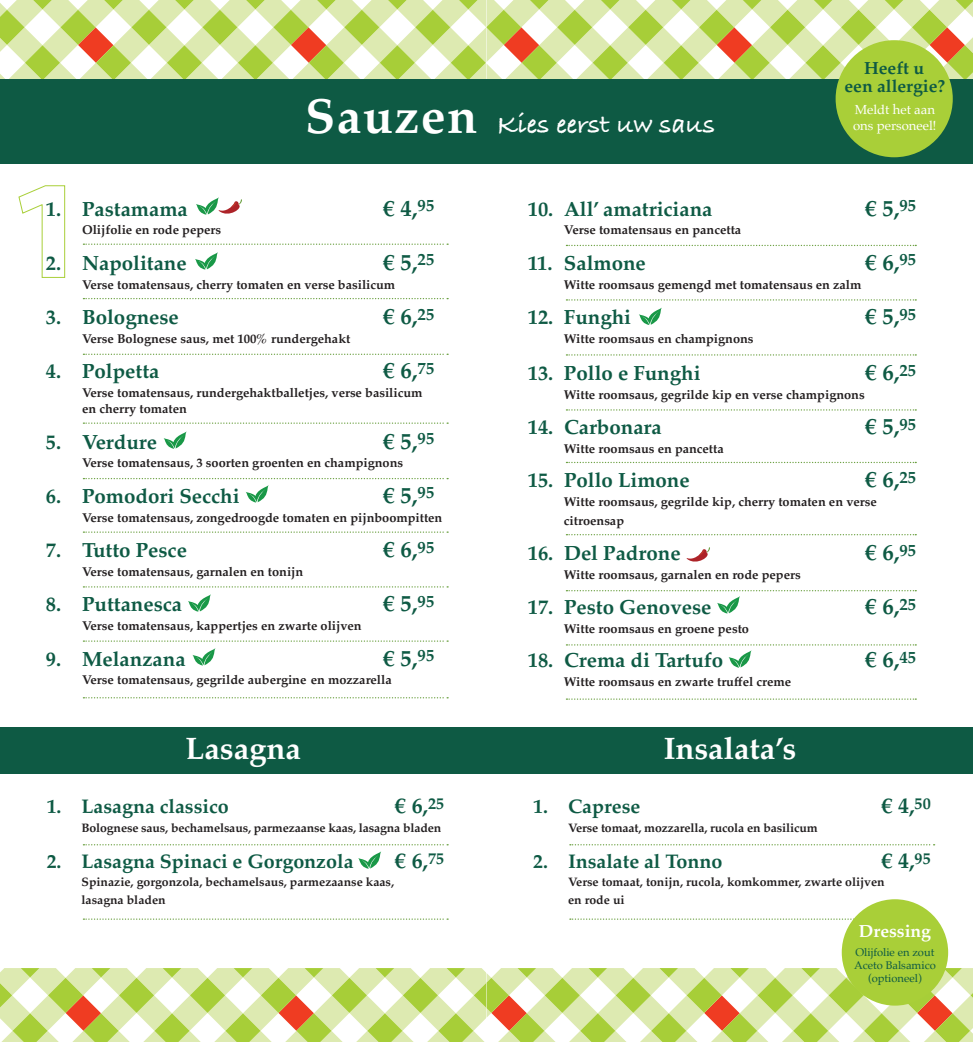
<style>
.page{position:relative;width:973px;height:1042px;background:#fff}
.page>*{position:absolute;margin:0;border:0;box-sizing:border-box;transform-origin:0 0}
.t1{font:700 49.35px "Palatino";letter-spacing:.03em;color:#fff}
.t2{font:700 30.97px "Palatino";color:#fff}
.t3{font:700 27.3px "Bradley Hand ITCTT";color:#fff}
.t4{font:700 22.75px "Palatino";color:#0e5a44}
.t5{font:700 21.88px "Palatino";color:#0e5a44}
.t6{font:700 20.47px "Palatino";color:#0e5a44}
.t7{font:700 19.6px "Palatino";color:#0e5a44}
.t8{font:700 17.5px/17.5px "Palatino";color:#0e5a44;text-align:center}
.t9{font:700 17.5px "Palatino";color:#fff}
.t10{font:13.12px "Palatino";color:#fff}
.t11{font:700 12.78px/15.9px "Palatino";color:#231f20}
.t12{font:700 12.25px/18px "Palatino";color:#231f20}
.t13{font:11.2px/13.1px "Palatino";color:#0e5a44;text-align:center}
</style>
<div class="page">
<svg style="left:196px;top:197px;width:46px;height:18px"></svg>
<svg style="left:195px;top:252px;width:23px;height:18px"></svg>
<svg style="left:163px;top:431px;width:24px;height:18px"></svg>
<svg style="left:246px;top:485px;width:23px;height:18px"></svg>
<svg style="left:188px;top:594px;width:23px;height:18px"></svg>
<svg style="left:192px;top:648px;width:23px;height:17px"></svg>
<svg style="left:358px;top:851px;width:23px;height:18px"></svg>
<div style="left:0;top:79px;width:486px;height:85px;background:#0e5a44"></div>
<svg style="left:83px;top:844px;width:365px;height:1px"></svg>
<svg style="left:83px;top:918px;width:365px;height:2px"></svg>
<svg style="left:83px;top:640px;width:365px;height:2px"></svg>
<svg style="left:83px;top:697px;width:365px;height:1px"></svg>
<svg style="left:83px;top:586px;width:365px;height:1px"></svg>
<svg style="left:83px;top:531px;width:365px;height:2px"></svg>
<svg style="left:83px;top:478px;width:365px;height:1px"></svg>
<svg style="left:83px;top:422px;width:365px;height:2px"></svg>
<svg style="left:83px;top:354px;width:365px;height:1px"></svg>
<svg style="left:83px;top:298px;width:365px;height:1px"></svg>
<svg style="left:83px;top:243px;width:365px;height:2px"></svg>
<div style="left:0;top:727px;width:486px;height:47px;background:#0e5a44"></div>
<svg style="left:18px;top:185px;width:48px;height:93px"></svg>
<svg style="left:569px;top:918px;width:283px;height:2px"></svg>
<svg style="left:686px;top:547px;width:24px;height:15px"></svg>
<svg style="left:639px;top:308px;width:22px;height:17px"></svg>
<div style="left:486px;top:79px;width:486px;height:85px;background:#0e5a44"></div>
<svg style="left:569px;top:844px;width:365px;height:1px"></svg>
<svg style="left:566px;top:245px;width:350px;height:1px"></svg>
<svg style="left:566px;top:299px;width:350px;height:2px"></svg>
<svg style="left:566px;top:354px;width:350px;height:2px"></svg>
<svg style="left:566px;top:409px;width:350px;height:1px"></svg>
<svg style="left:566px;top:462px;width:350px;height:1px"></svg>
<svg style="left:566px;top:534px;width:350px;height:1px"></svg>
<svg style="left:566px;top:590px;width:350px;height:23px"></svg>
<svg style="left:566px;top:644px;width:350px;height:24px"></svg>
<svg style="left:566px;top:698px;width:350px;height:2px"></svg>
<div style="left:486px;top:727px;width:486px;height:47px;background:#0e5a44"></div>
<div style="left:841px;top:899px;width:106px;height:106px;background:#a9cf38;border-radius:50%"></div>
<div style="left:835px;top:40px;width:117px;height:117px;background:#a9cf38;border-radius:50%"></div>
<svg style="left:0;top:0;width:973px;height:80px"></svg>
<svg style="left:0;top:968px;width:973px;height:74px"></svg>
<h1 class="t1" style="left:305px;top:74px;width:174px">Sauzen</h1>
<h3 class="t8" style="left:844px;top:59px;width:102px">Heeft u<br>een allergie?</h3>
<p class="t10" style="left:854px;top:99px;width:82px">Meldt het aan</p>
<h3 class="t3" style="left:497px;top:104px;width:219px">Kies eerst uw saus</h3>
<p class="t10" style="left:853px;top:115px;width:85px">ons personeel!</p>
<h3 class="t6" style="left:46px;top:191px;width:143px">1. Pastamama</h3>
<h3 class="t4" style="left:383px;top:188px;width:52px">€ 4,<sup>95</sup></h3>
<p class="t11" style="left:82px;top:222px;width:140px">Olijfolie en rode pepers</p>
<h3 class="t6" style="left:46px;top:245px;width:142px">2. Napolitane</h3>
<h3 class="t4" style="left:383px;top:243px;width:52px">€ 5,<sup>25</sup></h3>
<p class="t11" style="left:82px;top:276px;width:314px">Verse tomatensaus, cherry tomaten en verse basilicum</p>
<h3 class="t6" style="left:46px;top:300px;width:134px">3. Bolognese</h3>
<h3 class="t4" style="left:383px;top:297px;width:52px">€ 6,<sup>25</sup></h3>
<p class="t11" style="left:82px;top:330px;width:270px">Verse Bolognese saus, met 100% rundergehakt</p>
<h3 class="t6" style="left:46px;top:354px;width:115px">4. Polpetta</h3>
<h3 class="t4" style="left:383px;top:351px;width:52px">€ 6,<sup>75</sup></h3>
<p class="t11" style="left:82px;top:384px;width:342px">Verse tomatensaus, rundergehaktballetjes, verse basilicum en cherry tomaten</p>
<h3 class="t6" style="left:46px;top:424px;width:113px">5. Verdure</h3>
<h3 class="t4" style="left:383px;top:421px;width:52px">€ 5,<sup>95</sup></h3>
<p class="t11" style="left:82px;top:455px;width:322px">Verse tomatensaus, 3 soorten groenten en champignons</p>
<h3 class="t6" style="left:46px;top:478px;width:195px">6. Pomodori Secchi</h3>
<h3 class="t4" style="left:383px;top:476px;width:52px">€ 5,<sup>95</sup></h3>
<p class="t11" style="left:82px;top:509px;width:362px">Verse tomatensaus, zongedroogde tomaten en pijnboompitten</p>
<h3 class="t6" style="left:46px;top:533px;width:142px">7. Tutto Pesce</h3>
<h3 class="t4" style="left:383px;top:530px;width:52px">€ 6,<sup>95</sup></h3>
<p class="t11" style="left:82px;top:563px;width:223px">Verse tomatensaus, garnalen en tonijn</p>
<h3 class="t6" style="left:46px;top:587px;width:138px">8. Puttanesca</h3>
<h3 class="t4" style="left:383px;top:584px;width:52px">€ 5,<sup>95</sup></h3>
<p class="t11" style="left:82px;top:617px;width:281px">Verse tomatensaus, kappertjes en zwarte olijven</p>
<h3 class="t6" style="left:46px;top:641px;width:141px">9. Melanzana</h3>
<h3 class="t4" style="left:383px;top:638px;width:52px">€ 5,<sup>95</sup></h3>
<p class="t11" style="left:82px;top:672px;width:311px">Verse tomatensaus, gegrilde aubergine en mozzarella</p>
<h3 class="t6" style="left:527px;top:191px;width:186px">10. All’ amatriciana</h3>
<h3 class="t4" style="left:865px;top:188px;width:52px">€ 5,<sup>95</sup></h3>
<p class="t11" style="left:564px;top:222px;width:179px">Verse tomatensaus en pancetta</p>
<h3 class="t6" style="left:527px;top:245px;width:119px">11. Salmone</h3>
<h3 class="t4" style="left:865px;top:243px;width:52px">€ 6,<sup>95</sup></h3>
<p class="t11" style="left:564px;top:276px;width:299px">Witte roomsaus gemengd met tomatensaus en zalm</p>
<h3 class="t6" style="left:527px;top:300px;width:105px">12. Funghi</h3>
<h3 class="t4" style="left:865px;top:297px;width:52px">€ 5,<sup>95</sup></h3>
<p class="t11" style="left:564px;top:330px;width:191px">Witte roomsaus en champignons</p>
<h3 class="t6" style="left:527px;top:355px;width:174px">13. Pollo e Funghi</h3>
<h3 class="t4" style="left:865px;top:353px;width:52px">€ 6,<sup>25</sup></h3>
<p class="t11" style="left:564px;top:386px;width:302px">Witte roomsaus, gegrilde kip en verse champignons</p>
<h3 class="t6" style="left:527px;top:410px;width:135px">14. Carbonara</h3>
<h3 class="t4" style="left:865px;top:407px;width:52px">€ 5,<sup>95</sup></h3>
<p class="t11" style="left:564px;top:440px;width:161px">Witte roomsaus en pancetta</p>
<h3 class="t6" style="left:527px;top:463px;width:163px">15. Pollo Limone</h3>
<h3 class="t4" style="left:865px;top:460px;width:52px">€ 6,<sup>25</sup></h3>
<p class="t11" style="left:564px;top:492px;width:314px;line-height:18.7px">Witte roomsaus, gegrilde kip, cherry tomaten en verse citroensap</p>
<h3 class="t6" style="left:527px;top:536px;width:154px">16. Del Padrone</h3>
<h3 class="t4" style="left:865px;top:533px;width:52px">€ 6,<sup>95</sup></h3>
<p class="t11" style="left:564px;top:566px;width:238px">Witte roomsaus, garnalen en rode pepers</p>
<h3 class="t6" style="left:527px;top:590px;width:185px">17. Pesto Genovese</h3>
<h3 class="t4" style="left:865px;top:587px;width:52px">€ 6,<sup>25</sup></h3>
<p class="t11" style="left:564px;top:620px;width:186px">Witte roomsaus en groene pesto</p>
<h3 class="t6" style="left:527px;top:643px;width:197px">18. Crema di Tartufo</h3>
<h3 class="t4" style="left:865px;top:640px;width:52px">€ 6,<sup>45</sup></h3>
<p class="t11" style="left:564px;top:673px;width:229px">Witte roomsaus en zwarte truffel creme</p>
<h2 class="t2" style="left:185px;top:722px;width:117px">Lasagna</h2>
<h2 class="t2" style="left:663px;top:722px;width:134px">Insalata’s</h2>
<h3 class="t7" style="left:47px;top:790px;width:183px">1. Lasagna classico</h3>
<h3 class="t5" style="left:395px;top:787px;width:50px">€ 6,<sup>25</sup></h3>
<p class="t12" style="left:81px;top:819px;width:361px">Bolognese saus, bechamelsaus, parmezaanse kaas, lasagna bladen</p>
<h3 class="t7" style="left:47px;top:844px;width:308px">2. Lasagna Spinaci e Gorgonzola</h3>
<h3 class="t5" style="left:395px;top:842px;width:50px">€ 6,<sup>75</sup></h3>
<p class="t12" style="left:81px;top:872px;width:314px">Spinazie, gorgonzola, bechamelsaus, parmezaanse kaas, lasagna bladen</p>
<h3 class="t7" style="left:533px;top:790px;width:108px">1. Caprese</h3>
<h3 class="t5" style="left:881px;top:787px;width:51px">€ 4,<sup>50</sup></h3>
<p class="t12" style="left:568px;top:819px;width:251px">Verse tomaat, mozzarella, rucola en basilicum</p>
<h3 class="t7" style="left:533px;top:844px;width:190px">2. Insalate al Tonno</h3>
<h3 class="t5" style="left:881px;top:842px;width:51px">€ 4,<sup>95</sup></h3>
<p class="t12" style="left:568px;top:872px;width:318px">Verse tomaat, tonijn, rucola, komkommer, zwarte olijven en rode ui</p>
<h3 class="t9" style="left:858px;top:916px;width:73px">Dressing</h3>
<p class="t13" style="left:854px;top:945px;width:83px">Olijfolie en zout<br>Aceto Balsamico (optioneel)</p>
</div>
